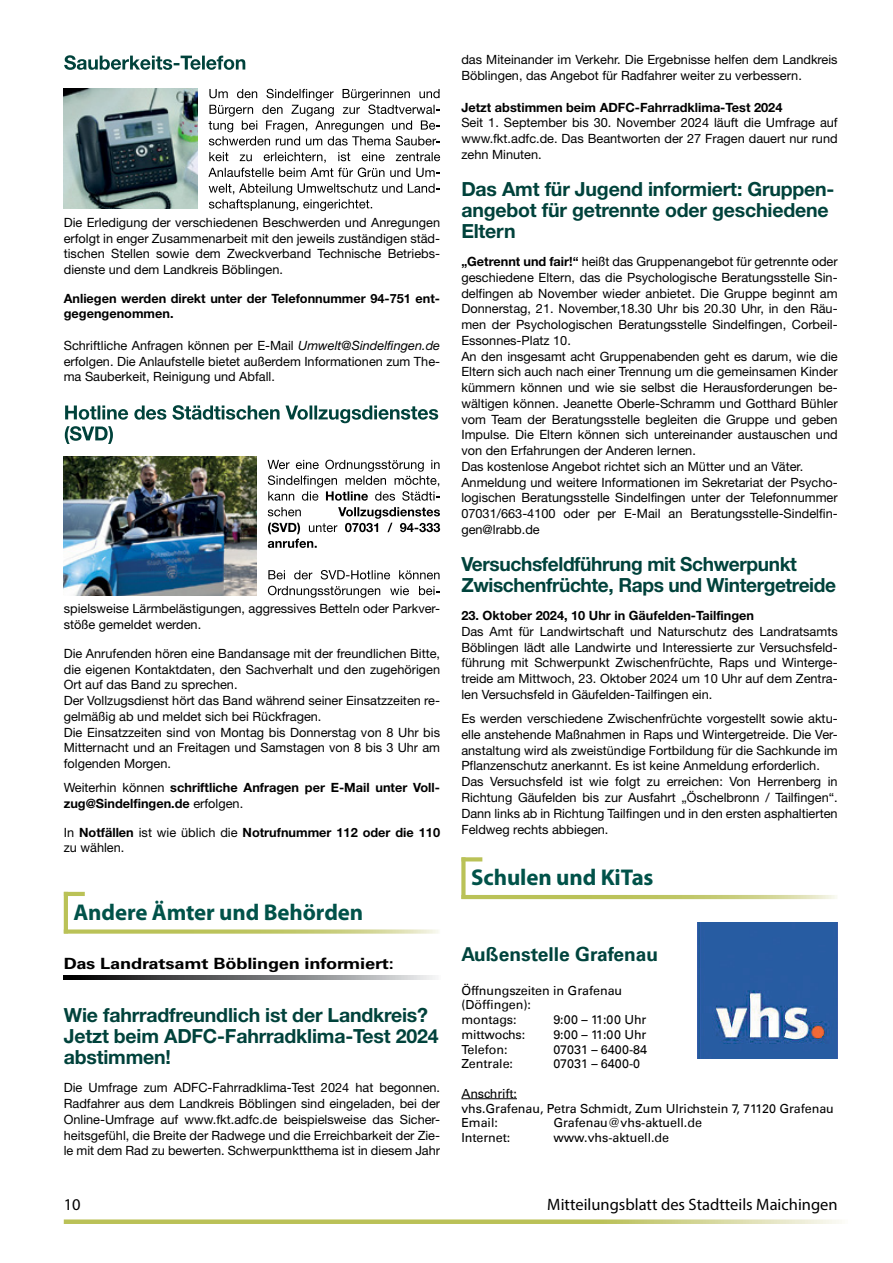
<style>
.page{position:relative;width:893px;height:1263px;background:#fff}
.page>*{position:absolute;margin:0;border:0;box-sizing:border-box;transform-origin:0 0}
.t1{font:700 22.8px "Myriad Pro";letter-spacing:-.005em;color:#005249}
.t2{font:700 19.5px/21px "Helvetica Neue LT Std";letter-spacing:-.01em;color:#00423b}
.t3{font:700 19.2px "Univers LT";color:#00443d}
.t4{font:16.5px "Myriad Pro";color:#000}
.t5{font:700 15.45px "Univers";letter-spacing:-.01em;color:#000;scale:1.18 1}
.Grundtext{font:12.75px/15.8px "Helvetica Neue LT Std";color:#000;text-align:justify}
.Balken{font:12.75px/15.8px "Helvetica Neue LT Std";color:#000;text-align:justify}
.Grundtext-2{font:700 12.75px/15.8px "Helvetica Neue LT Std";color:#000}
.t6{font:12.6px/14.7px "Univers LT";letter-spacing:-.005em;color:#000}
.s1{font-style:italic}
.s2{font-weight:400}
.s3{font-weight:700}
</style>
<div class="page">
<svg style="left:64px;top:1219px;width:778px;height:5px;background:#c9ce7d"></svg>
<svg style="left:64px;top:55px;width:181px;height:15px"></svg>
<img style="left:64px;top:89px;width:134px;height:119px">
<svg style="left:209px;top:89px;width:231px;height:57px"></svg>
<svg style="left:208px;top:152px;width:232px;height:25px"></svg>
<svg style="left:209px;top:184px;width:231px;height:27px"></svg>
<svg style="left:65px;top:405px;width:373px;height:39px"></svg>
<img style="left:64px;top:457px;width:193px;height:138px">
<svg style="left:268px;top:460px;width:172px;height:41px"></svg>
<svg style="left:268px;top:507px;width:172px;height:41px"></svg>
<svg style="left:268px;top:570px;width:172px;height:9px"></svg>
<svg style="left:268px;top:586px;width:172px;height:12px"></svg>
<hr style="left:64px;top:892px;width:4px;height:41px;background:#bac257">
<hr style="left:64px;top:892px;width:21px;height:4px;background:#bac257">
<svg style="left:64px;top:929px;width:375px;height:5px;background:#ced38a"></svg>
<svg style="left:64px;top:975px;width:371px;height:5px;background:#6f7071"></svg>
<div style="left:461px;top:857px;width:5px;height:42px;background:#bac257"></div>
<svg style="left:461px;top:857px;width:21px;height:4px"></svg>
<svg style="left:461px;top:895px;width:376px;height:4px;background:#c5cb73"></svg>
<hr style="left:461px;top:1098px;width:56px;height:1px;background:#000">
<img style="left:698px;top:923px;width:140px;height:135px">
<p class="Balken" style="left:64px;top:214px;width:378px">Die Erledigung der verschiedenen Beschwerden und Anregungen erfolgt in enger Zusammenarbeit mit den jeweils zuständigen städ&shy;tischen Stellen sowie dem Zweckverband Technische Betriebs&shy;dienste und dem Landkreis Böblingen.</p>
<p class="Grundtext-2" style="left:64px;top:290px;width:378px">Anliegen werden direkt unter der Telefonnummer 94-751 ent&shy;gegengenommen.</p>
<p class="Grundtext" style="left:64px;top:337px;width:378px">Schriftliche Anfragen können per E-Mail <span class="s1">Umwelt@Sindelfingen.de </span>erfolgen. Die Anlaufstelle bietet außerdem Informationen zum The&shy;ma Sauberkeit, Reinigung und Abfall.</p>
<p class="Balken" style="left:64px;top:601px;width:378px">spielsweise Lärmbelästigungen, aggressives Betteln oder Parkver&shy;stöße gemeldet werden.</p>
<p class="Balken" style="left:64px;top:645px;width:378px">Die Anrufenden hören eine Bandansage mit der freundlichen Bitte, die eigenen Kontaktdaten, den Sachverhalt und den zugehörigen Ort auf das Band zu sprechen.</p>
<p class="Grundtext" style="left:64px;top:692px;width:378px">Der Vollzugsdienst hört das Band während seiner Einsatzzeiten re&shy;gelmäßig ab und meldet sich bei Rückfragen.</p>
<p class="Grundtext" style="left:64px;top:724px;width:378px">Die Einsatzzeiten sind von Montag bis Donnerstag von 8 Uhr bis Mitternacht und an Freitagen und Samstagen von 8 bis 3 Uhr am folgenden Morgen.</p>
<p class="Grundtext-2" style="left:64px;top:779px;width:378px"><span class="s2">Weiterhin können</span> schriftliche Anfragen per E-Mail unter Voll&shy;zug@Sindelfingen.de <span class="s2">erfolgen.</span></p>
<p class="Grundtext-2" style="left:64px;top:824px;width:378px"><span class="s2">In</span> Notfällen <span class="s2">ist wie üblich die</span> Notrufnummer 112 oder die 110 <span class="s2">zu wählen.</span></p>
<p class="t1" style="left:74px;top:897px;width:291px">Andere Ämter und Behörden</p>
<p class="t5" style="left:64px;top:954px;width:281px">Das Landratsamt Böblingen informiert:</p>
<p class="t2" style="left:64px;top:1004px;width:376px">Wie fahrradfreundlich ist der Landkreis?<br>Jetzt beim ADFC-Fahrradklima-Test 2024 abstimmen!</p>
<p class="Grundtext" style="left:64px;top:1080px;width:378px">Die Umfrage zum ADFC-Fahrradklima-Test 2024 hat begonnen.<br>Radfahrer aus dem Landkreis Böblingen sind eingeladen, bei der Online-Umfrage auf www.fkt.adfc.de beispielsweise das Sicher&shy;heitsgefühl, die Breite der Radwege und die Erreichbarkeit der Zie&shy;le mit dem Rad zu bewerten. Schwerpunktthema ist in diesem Jahr</p>
<p class="Grundtext" style="left:461px;top:52px;width:378px">das Miteinander im Verkehr. Die Ergebnisse helfen dem Landkreis<br>Böblingen, das Angebot für Radfahrer weiter zu verbessern.</p>
<p class="Grundtext-2" style="left:461px;top:99px;width:323px">Jetzt abstimmen beim ADFC-Fahrradklima-Test 2024</p>
<p class="Grundtext" style="left:461px;top:115px;width:378px">Seit 1. September bis 30. November 2024 läuft die Umfrage auf www.fkt.adfc.de. Das Beantworten der 27 Fragen dauert nur rund zehn Minuten.</p>
<p class="t2" style="left:461px;top:178px;width:375px">Das Amt für Jugend informiert: Gruppen&shy;angebot für getrennte oder geschiedene<br>Eltern</p>
<p class="Grundtext" style="left:461px;top:254px;width:378px"><span class="s3">„Getrennt und fair!“</span> heißt das Gruppenangebot für getrennte oder geschiedene Eltern, das die Psychologische Beratungsstelle Sin&shy;delfingen ab November wieder anbietet. Die Gruppe beginnt am Donnerstag, 21. November,18.30 Uhr bis 20.30 Uhr, in den Räu&shy;men der Psychologischen Beratungsstelle Sindelfingen, Corbeil-Essonnes-Platz 10.</p>
<p class="Grundtext" style="left:461px;top:348px;width:378px">An den insgesamt acht Gruppenabenden geht es darum, wie die Eltern sich auch nach einer Trennung um die gemeinsamen Kinder kümmern können und wie sie selbst die Herausforderungen be&shy;wältigen können. Jeanette Oberle-Schramm und Gotthard Bühler vom Team der Beratungsstelle begleiten die Gruppe und geben Impulse. Die Eltern können sich untereinander austauschen und von den Erfahrungen der Anderen lernen.</p>
<p class="Grundtext" style="left:461px;top:458px;width:343px">Das kostenlose Angebot richtet sich an Mütter und an Väter.</p>
<p class="Grundtext" style="left:461px;top:474px;width:378px">Anmeldung und weitere Informationen im Sekretariat der Psycho&shy;logischen Beratungsstelle Sindelfingen unter der Telefonnummer 07031/663-4100 oder per E-Mail an Beratungsstelle-Sindelfin&shy;gen@lrabb.de</p>
<p class="t2" style="left:461px;top:553px;width:376px">Versuchsfeldführung mit Schwerpunkt<br>Zwischenfrüchte, Raps und Wintergetreide</p>
<p class="Grundtext-2" style="left:461px;top:607px;width:294px">23. Oktober 2024, 10 Uhr in Gäufelden-Tailfingen</p>
<p class="Grundtext" style="left:461px;top:623px;width:378px">Das Amt für Landwirtschaft und Naturschutz des Landratsamts Böblingen lädt alle Landwirte und Interessierte zur Versuchsfeld&shy;führung mit Schwerpunkt Zwischenfrüchte, Raps und Winterge&shy;treide am Mittwoch, 23. Oktober 2024 um 10 Uhr auf dem Zentra&shy;len Versuchsfeld in Gäufelden-Tailfingen ein.</p>
<p class="Grundtext" style="left:461px;top:711px;width:378px">Es werden verschiedene Zwischenfrüchte vorgestellt sowie aktu&shy;elle anstehende Maßnahmen in Raps und Wintergetreide. Die Ver&shy;anstaltung wird als zweistündige Fortbildung für die Sachkunde im Pflanzenschutz anerkannt. Es ist keine Anmeldung erforderlich.</p>
<p class="Grundtext" style="left:461px;top:774px;width:378px">Das Versuchsfeld ist wie folgt zu erreichen: Von Herrenberg in Richtung Gäufelden bis zur Ausfahrt „Öschelbronn / Tailfingen“.<br>Dann links ab in Richtung Tailfingen und in den ersten asphaltierten Feldweg rechts abbiegen.</p>
<p class="t1" style="left:471px;top:863px;width:184px">Schulen und KiTas</p>
<p class="t3" style="left:461px;top:943px;width:198px">Außenstelle Grafenau</p>
<p class="t6" style="left:461px;top:983px;width:162px">Öffnungszeiten in Grafenau (Döffingen):<br>montags:</p>
<p class="t6" style="left:553px;top:1012px;width:95px">9:00 – 11:00 Uhr</p>
<p class="t6" style="left:461px;top:1027px;width:65px">mittwochs:</p>
<p class="t6" style="left:553px;top:1027px;width:95px">9:00 – 11:00 Uhr</p>
<p class="t6" style="left:461px;top:1042px;width:48px">Telefon:</p>
<p class="t6" style="left:553px;top:1042px;width:95px">07031 – 6400-84</p>
<p class="t6" style="left:461px;top:1056px;width:53px">Zentrale:</p>
<p class="t6" style="left:553px;top:1056px;width:88px">07031 – 6400-0</p>
<p class="t6" style="left:461px;top:1086px;width:374px">Anschrift:<br>vhs.Grafenau, Petra Schmidt, Zum Ulrichstein 7, 71120 Grafenau<br>Email:</p>
<p class="t6" style="left:553px;top:1115px;width:150px">Grafenau@vhs-aktuell.de</p>
<p class="t6" style="left:461px;top:1130px;width:50px">Internet:</p>
<p class="t6" style="left:553px;top:1130px;width:117px">www.vhs-aktuell.de</p>
<p class="t4" style="left:64px;top:1194px;width:18px">10</p>
<p class="t4" style="left:547px;top:1194px;width:292px">Mitteilungsblatt des Stadtteils Maichingen</p>
</div>
